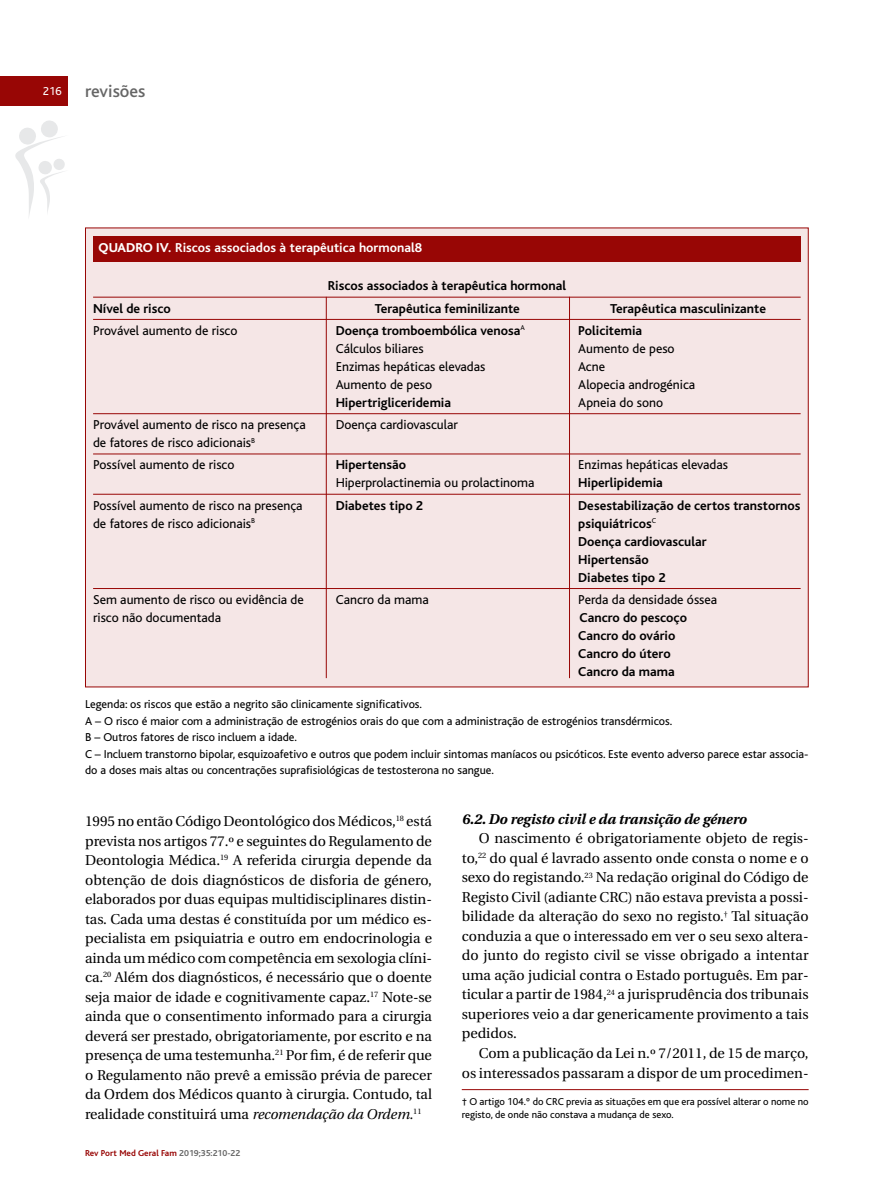
<style>
.page{position:relative;width:881px;height:1191px;background:#fff}
.page>*{position:absolute;margin:0;border:0;box-sizing:border-box;transform-origin:0 0}
.t1{font:500 18px "Bliss";color:#666}
.t2{font:14.25px/19.5px "Utopia";color:#000;text-align:justify}
.t3{font:italic 700 14.25px "Utopia";color:#000}
.t4{font:13.5px/22.2px "Bliss";color:#000}
.t5{font:700 13.5px/18px "Bliss";color:#000}
.t6{font:700 13.5px "Bliss";color:#fff}
.t7{font:12px/16.5px "Bliss";color:#000}
.t8{font:12px "Bliss";color:#fff}
.t9{font:10.5px/13.5px "Bliss";color:#000}
.t10{font:700 9px "Bliss";color:#980605}
.s1{font-weight:800}
.s2{font-style:italic}
.s3{color:#666}
</style>
<div class="page">
<svg style="left:15px;top:120px;width:50px;height:95px"></svg>
<div style="left:0;top:77px;width:68px;height:29px;background:#980605"></div>
<div style="left:86px;top:228px;width:721px;height:458px;background:#f5e6e6"></div>
<hr style="left:93px;top:297px;width:707px;height:1px;background:#980605">
<hr style="left:93px;top:319px;width:707px;height:1px;background:#980605">
<hr style="left:93px;top:413px;width:707px;height:1px;background:#980605">
<hr style="left:93px;top:453px;width:707px;height:1px;background:#980605">
<hr style="left:93px;top:494px;width:707px;height:1px;background:#980605">
<hr style="left:93px;top:588px;width:707px;height:1px;background:#980605">
<div style="left:93px;top:236px;width:707px;height:25px;background:#980605"></div>
<hr style="left:326px;top:297px;width:1px;height:381px;background:#980605">
<hr style="left:569px;top:297px;width:1px;height:381px;background:#980605">
<hr style="left:461px;top:1089px;width:347px;height:1px;background:#980605">
<p class="t8" style="left:43px;top:87px;width:20px">216</p>
<p class="t1" style="left:85px;top:85px;width:62px">revisões</p>
<p class="t6" style="left:98px;top:243px;width:325px"><span class="s1">QUADRO IV.</span> Riscos associados à terapêutica hormonal8</p>
<p class="t5" style="left:327px;top:278px;width:240px">Riscos associados à terapêutica hormonal</p>
<p class="t5" style="left:93px;top:301px;width:79px">Nível de risco</p>
<p class="t5" style="left:374px;top:301px;width:147px">Terapêutica feminilizante</p>
<p class="t5" style="left:610px;top:301px;width:157px">Terapêutica masculinizante</p>
<p class="t4" style="left:93px;top:321px;width:146px">Provável aumento de risco</p>
<p class="t5" style="left:335px;top:323px;width:191px">Doença tromboembólica venosa<sup>A</sup></p>
<p class="t5" style="left:578px;top:323px;width:65px">Policitemia</p>
<p class="t4" style="left:335px;top:339px;width:89px">Cálculos biliares</p>
<p class="t4" style="left:578px;top:339px;width:98px">Aumento de peso</p>
<p class="t4" style="left:335px;top:357px;width:151px">Enzimas hepáticas elevadas</p>
<p class="t4" style="left:578px;top:357px;width:28px">Acne</p>
<p class="t4" style="left:335px;top:375px;width:98px">Aumento de peso</p>
<p class="t4" style="left:578px;top:375px;width:118px">Alopecia androgénica</p>
<p class="t5" style="left:335px;top:395px;width:117px">Hipertrigliceridemia</p>
<p class="t4" style="left:578px;top:393px;width:86px">Apneia do sono</p>
<p class="t4" style="left:93px;top:415px;width:214px">Provável aumento de risco na presença</p>
<p class="t4" style="left:335px;top:415px;width:124px">Doença cardiovascular</p>
<p class="t4" style="left:93px;top:433px;width:163px">de fatores de risco adicionais<sup>B<br></sup>Possível aumento de risco</p>
<p class="t5" style="left:335px;top:457px;width:72px">Hipertensão</p>
<p class="t4" style="left:578px;top:455px;width:151px">Enzimas hepáticas elevadas</p>
<p class="t4" style="left:335px;top:473px;width:200px">Hiperprolactinemia ou prolactinoma</p>
<p class="t5" style="left:578px;top:475px;width:86px">Hiperlipidemia</p>
<p class="t4" style="left:93px;top:496px;width:211px">Possível aumento de risco na presença</p>
<p class="t5" style="left:335px;top:498px;width:89px">Diabetes tipo 2</p>
<p class="t5" style="left:578px;top:498px;width:224px">Desestabilização de certos transtornos</p>
<p class="t4" style="left:93px;top:514px;width:163px">de fatores de risco adicionais<sup>B</sup></p>
<p class="t5" style="left:578px;top:516px;width:130px">psiquiátricos<sup>C<br></sup>Doença cardiovascular<br>Hipertensão<br>Diabetes tipo 2</p>
<p class="t4" style="left:93px;top:590px;width:212px">Sem aumento de risco ou evidência de</p>
<p class="t4" style="left:335px;top:590px;width:94px">Cancro da mama</p>
<p class="t4" style="left:578px;top:590px;width:140px">Perda da densidade óssea</p>
<p class="t4" style="left:93px;top:608px;width:129px">risco não documentada</p>
<p class="t5" style="left:578px;top:610px;width:110px">Cancro do pescoço<br>Cancro do ovário<br>Cancro do útero<br>Cancro da mama</p>
<p class="t7" style="left:85px;top:697px;width:724px">Legenda: os riscos que estão a negrito são clinicamente significativos.<br>A – O risco é maior com a administração de estrogénios orais do que com a administração de estrogénios transdérmicos.<br>B – Outros fatores de risco incluem a idade.<br>C – Incluem transtorno bipolar, esquizoafetivo e outros que podem incluir sintomas maníacos ou psicóticos. Este evento adverso parece estar associa&shy;do a doses mais altas ou concentrações suprafisiológicas de testosterona no sangue.</p>
<p class="t2" style="left:85px;top:812px;width:348px">1995 no então Código Deontológico dos Médicos,<sup>18</sup> está prevista nos artigos 77.º e seguintes do Regulamento de Deontologia Médica.<sup>19</sup> A referida cirurgia depende da obtenção de dois diagnósticos de disforia de género, elaborados por duas equipas multidisciplinares distin&shy;tas. Cada uma destas é constituída por um médico es&shy;pecialista em psiquiatria e outro em endocrinologia e ainda um médico com competência em sexologia clíni&shy;ca.<sup>20</sup> Além dos diagnósticos, é necessário que o doente seja maior de idade e cognitivamente capaz.<sup>17</sup> Note-se ainda que o consentimento informado para a cirurgia deverá ser prestado, obrigatoriamente, por escrito e na presença de uma testemunha.<sup>21</sup> Por fim, é de referir que o Regulamento não prevê a emissão prévia de parecer da Ordem dos Médicos quanto à cirurgia. Contudo, tal realidade constituirá uma <span class="s2">recomendação da Ordem.</span><sup>11</sup></p>
<p class="t3" style="left:461px;top:813px;width:286px">6.2. Do registo civil e da transição de género</p>
<p class="t2" style="left:461px;top:830px;width:348px;text-indent:17px">O nascimento é obrigatoriamente objeto de regis&shy;to,<sup>22</sup> do qual é lavrado assento onde consta o nome e o sexo do registando.<sup>23</sup> Na redação original do Código de Registo Civil (adiante CRC) não estava prevista a possi&shy;bilidade da alteração do sexo no registo.<sup>†</sup> Tal situação conduzia a que o interessado em ver o seu sexo altera&shy;do junto do registo civil se visse obrigado a intentar uma ação judicial contra o Estado português. Em par&shy;ticular a partir de 1984,<sup>24</sup> a jurisprudência dos tribunais superiores veio a dar genericamente provimento a tais pedidos.</p>
<p class="t2" style="left:461px;top:1044px;width:348px;text-align:right">Com a publicação da Lei n.º 7/2011, de 15 de março, os interessados passaram a dispor de um procedimen-</p>
<p class="t9" style="left:461px;top:1095px;width:348px">† O artigo 104.º do CRC previa as situações em que era possível alterar o nome no registo, de onde não constava a mudança de sexo.</p>
<p class="t10" style="left:85px;top:1149px;width:157px">Rev Port Med Geral Fam <span class="s3">2019;35:210-22</span></p>
</div>
